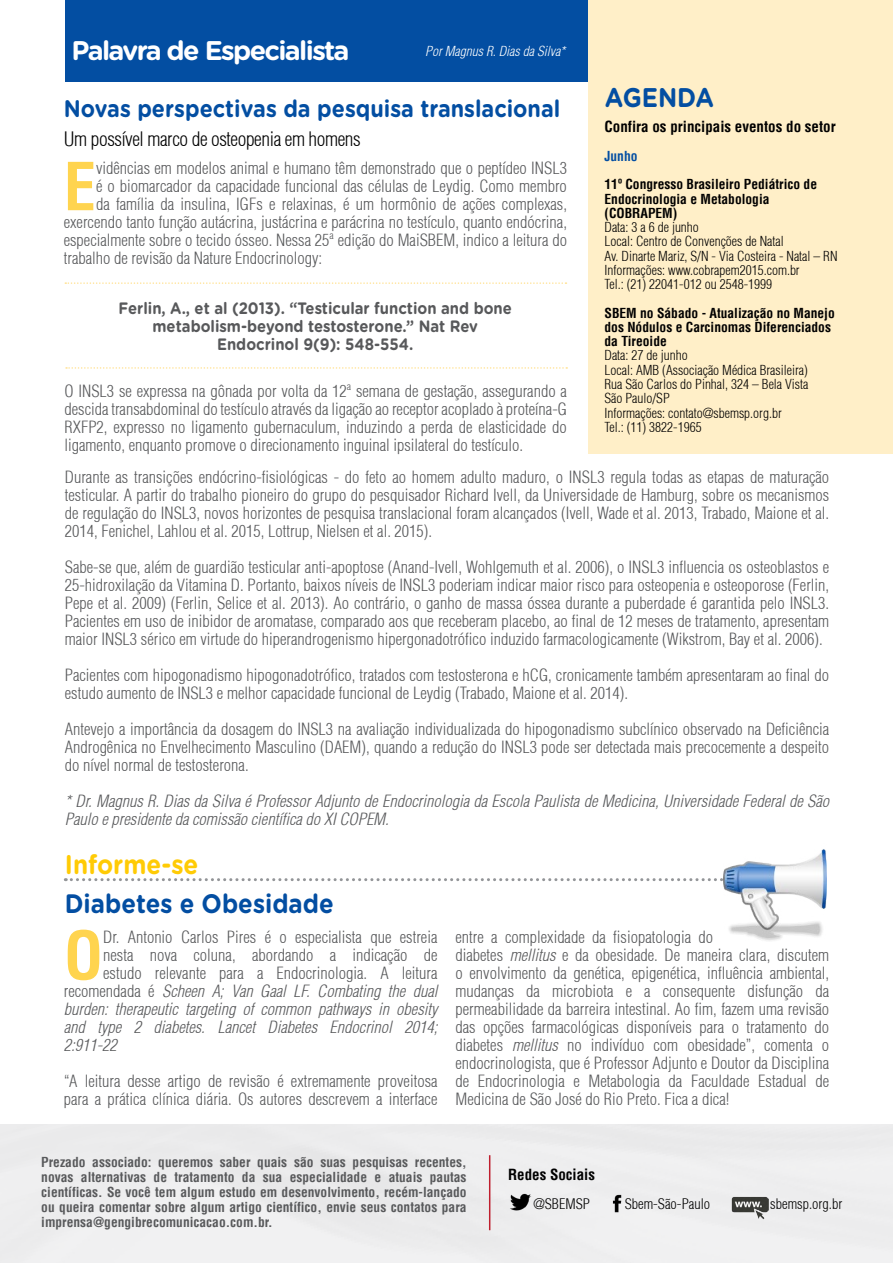
<style>
.page{position:relative;width:893px;height:1263px;background:#fff}
.page>*{position:absolute;margin:0;border:0;box-sizing:border-box;transform-origin:0 0}
.t1{font:700 condensed 64.5px "Helvetica";color:#ffd44f}
.t2{font:700 27px "Gotham Rounded";letter-spacing:-.06em;color:#fff}
.t3{font:700 27px "Gotham Rounded";color:#ffcb05;scale:.9 1}
.t4{font:700 27px "Gotham Rounded";color:#034ea2;scale:.9 1}
.t5{font:700 26.7px "Gotham Rounded";color:#034ea2;scale:.9 1}
.t6{font:700 24px "Gotham Rounded";color:#034ea2;scale:.9 1}
.t7{font:300 condensed 19.5px "Helvetica";letter-spacing:-.02em;color:#000}
.t8{font:300 condensed 16.5px/18px "Helvetica";color:#58595b;text-align:justify}
.t9{font:italic 300 condensed 16.5px/18px "Helvetica";color:#58595b}
.t10{font:700 16.5px/18px "Gotham Rounded";color:#58595b;text-align:center;scale:.9 1}
.t11{font:700 condensed 15px "Helvetica";color:#000}
.t12{font:700 condensed 15px "Helvetica";color:#000}
.t13{font:300 condensed 14.25px "Helvetica";color:#000}
.t14{font:300 condensed 13.5px/14.2px "Helvetica";color:#000}
.t15{font:700 condensed 13.5px/15px "Helvetica";color:#58595b;text-align:justify}
.t16{font:700 condensed 13.5px/14.2px "Helvetica";color:#000}
.t17{font:italic 300 condensed 13.5px "Helvetica";color:#fff}
.t18{font:700 condensed 13.5px "Helvetica";color:#034ea2}
.s1{font-style:normal}
.s2{font-style:italic}
</style>
<div class="page">
<div style="left:0;top:1125px;width:893px;height:138px;background:#ededee"></div>
<div style="left:65px;top:0;width:764px;height:82px;background:#034ea2"></div>
<div style="left:588px;top:0;width:305px;height:453px;background:#ffefc8"></div>
<hr style="left:489px;top:1155px;width:1px;height:75px;background:#bf1e2e">
<svg style="left:65px;top:282px;width:501px;height:2px"></svg>
<svg style="left:66px;top:367px;width:501px;height:2px"></svg>
<svg style="left:65px;top:878px;width:658px;height:3px"></svg>
<img style="left:723px;top:849px;width:104px;height:92px">
<img style="left:607px;top:1193px;width:21px;height:21px">
<img style="left:510px;top:1191px;width:21px;height:22px">
<img style="left:731px;top:1197px;width:37px;height:22px">
<h2 class="t2" style="left:72px;top:30px;width:280px">Palavra de Especialista</h2>
<p class="t17" style="left:425px;top:42px;width:142px">Por Magnus R. Dias da Silva*</p>
<h3 class="t6" style="left:64px;top:91px;width:553px">Novas perspectivas da pesquisa translacional</h3>
<p class="t7" style="left:64px;top:126px;width:298px">Um possível marco de osteopenia em homens</p>
<h1 class="t1" style="left:64px;top:146px;width:34px">E</h1>
<p class="t8" style="left:96px;top:159px;width:472px">vidências em modelos animal e humano têm demonstrado que o peptídeo INSL3</p>
<p class="t8" style="left:96px;top:177px;width:472px">é o biomarcador da capacidade funcional das células de Leydig. Como membro</p>
<p class="t8" style="left:96px;top:195px;width:472px">da família da insulina, IGFs e relaxinas, é um hormônio de ações complexas,</p>
<p class="t8" style="left:64px;top:213px;width:505px">exercendo tanto função autácrina, justácrina e parácrina no testículo, quanto endócrina,</p>
<p class="t8" style="left:64px;top:231px;width:505px">especialmente sobre o tecido ósseo. Nessa 25ª edição do MaiSBEM, indico a leitura do</p>
<p class="t8" style="left:64px;top:249px;width:260px">trabalho de revisão da Nature Endocrinology:</p>
<p class="t10" style="left:119px;top:299px;width:439px">Ferlin, A., et al (2013). “Testicular function and bone metabolism-beyond testosterone.” Nat Rev<br>Endocrinol 9(9): 548-554.</p>
<p class="t8" style="left:65px;top:382px;width:504px">O INSL3 se expressa na gônada por volta da 12ª semana de gestação, assegurando a descida transabdominal do testículo através da ligação ao receptor acoplado à proteína-G RXFP2, expresso no ligamento gubernaculum, induzindo a perda de elasticidade do ligamento, enquanto promove o direcionamento inguinal ipsilateral do testículo.</p>
<h2 class="t4" style="left:605px;top:77px;width:123px">AGENDA</h2>
<p class="t11" style="left:604px;top:118px;width:233px">Confira os principais eventos do setor</p>
<p class="t18" style="left:604px;top:148px;width:34px">Junho</p>
<p class="t16" style="left:604px;top:177px;width:214px">11º Congresso Brasileiro Pediátrico de<br>Endocrinologia e Metabologia (COBRAPEM)</p>
<p class="t14" style="left:604px;top:220px;width:234px">Data: 3 a 6 de junho<br>Local: Centro de Convenções de Natal<br>Av. Dinarte Mariz, S/N - Via Costeira - Natal – RN Informações: www.cobrapem2015.com.br<br>Tel.: (21) 22041-012 ou 2548-1999</p>
<p class="t16" style="left:604px;top:306px;width:232px">SBEM no Sábado - Atualização no Manejo dos Nódulos e Carcinomas Diferenciados da Tireoide</p>
<p class="t14" style="left:604px;top:348px;width:205px">Data: 27 de junho<br>Local: AMB (Associação Médica Brasileira)<br>Rua São Carlos do Pinhal, 324 – Bela Vista<br>São Paulo/SP<br>Informações: contato@sbemsp.org.br<br>Tel.: (11) 3822-1965</p>
<p class="t8" style="left:65px;top:468px;width:766px">Durante as transições endócrino-fisiológicas - do feto ao homem adulto maduro, o INSL3 regula todas as etapas de maturação testicular. A partir do trabalho pioneiro do grupo do pesquisador Richard Ivell, da Universidade de Hamburg, sobre os mecanismos de regulação do INSL3, novos horizontes de pesquisa translacional foram alcançados (Ivell, Wade et al. 2013, Trabado, Maione et al.<br>2014, Fenichel, Lahlou et al. 2015, Lottrup, Nielsen et al. 2015).</p>
<p class="t8" style="left:65px;top:558px;width:766px">Sabe-se que, além de guardião testicular anti-apoptose (Anand-Ivell, Wohlgemuth et al. 2006), o INSL3 influencia os osteoblastos e 25-hidroxilação da Vitamina D. Portanto, baixos níveis de INSL3 poderiam indicar maior risco para osteopenia e osteoporose (Ferlin, Pepe et al. 2009) (Ferlin, Selice et al. 2013). Ao contrário, o ganho de massa óssea durante a puberdade é garantida pelo INSL3.<br>Pacientes em uso de inibidor de aromatase, comparado aos que receberam placebo, ao final de 12 meses de tratamento, apresentam maior INSL3 sérico em virtude do hiperandrogenismo hipergonadotrófico induzido farmacologicamente (Wikstrom, Bay et al. 2006).</p>
<p class="t8" style="left:65px;top:666px;width:766px">Pacientes com hipogonadismo hipogonadotrófico, tratados com testosterona e hCG, cronicamente também apresentaram ao final do estudo aumento de INSL3 e melhor capacidade funcional de Leydig (Trabado, Maione et al. 2014).</p>
<p class="t8" style="left:65px;top:720px;width:766px">Antevejo a importância da dosagem do INSL3 na avaliação individualizada do hipogonadismo subclínico observado na Deficiência Androgênica no Envelhecimento Masculino (DAEM), quando a redução do INSL3 pode ser detectada mais precocemente a despeito do nível normal de testosterona.</p>
<p class="t9" style="left:65px;top:792px;width:766px">* Dr. Magnus R. Dias da Silva é Professor Adjunto de Endocrinologia da Escola Paulista de Medicina, Universidade Federal de São<br>Paulo e presidente da comissão científica do XI COPEM.</p>
<h2 class="t3" style="left:65px;top:844px;width:150px">Informe-se</h2>
<h3 class="t5" style="left:65px;top:884px;width:300px">Diabetes e Obesidade</h3>
<h1 class="t1" style="left:64px;top:915px;width:41px">O</h1>
<p class="t8" style="left:103px;top:928px;width:336px">Dr. Antonio Carlos Pires é o especialista que estreia</p>
<p class="t8" style="left:103px;top:946px;width:336px">nesta nova coluna, abordando a indicação de</p>
<p class="t8" style="left:103px;top:964px;width:336px">estudo relevante para a Endocrinologia. A leitura</p>
<p class="t9" style="left:64px;top:982px;width:375px"><span class="s1">recomendada é</span> Scheen A; Van Gaal LF. Combating the dual</p>
<p class="t9" style="left:64px;top:1000px;width:375px">burden: therapeutic targeting of common pathways in obesity</p>
<p class="t9" style="left:64px;top:1018px;width:375px">and type 2 diabetes. Lancet Diabetes Endocrinol 2014;</p>
<p class="t9" style="left:64px;top:1036px;width:55px">2:911-22</p>
<p class="t8" style="left:64px;top:1072px;width:375px">“A leitura desse artigo de revisão é extremamente proveitosa para a prática clínica diária. Os autores descrevem a interface</p>
<p class="t8" style="left:455px;top:928px;width:375px;text-align:left">entre a complexidade da fisiopatologia do<br>diabetes <span class="s2">mellitus</span> e da obesidade. De maneira clara, discutem o envolvimento da genética, epigenética, influência ambiental, mudanças da microbiota e a consequente disfunção da permeabilidade da barreira intestinal. Ao fim, fazem uma revisão das opções farmacológicas disponíveis para o tratamento do diabetes <span class="s2">mellitus</span> no indivíduo com obesidade”, comenta o endocrinologista, que é Professor Adjunto e Doutor da Disciplina de Endocrinologia e Metabologia da Faculdade Estadual de Medicina de São José do Rio Preto. Fica a dica!</p>
<p class="t15" style="left:41px;top:1154px;width:427px">Prezado associado: queremos saber quais são suas pesquisas recentes, novas alternativas de tratamento da sua especialidade e atuais pautas científicas. Se você tem algum estudo em desenvolvimento, recém-lançado ou queira comentar sobre algum artigo científico, envie seus contatos para imprensa@gengibrecomunicacao.com.br.</p>
<p class="t12" style="left:508px;top:1164px;width:89px">Redes Sociais</p>
<p class="t13" style="left:533px;top:1195px;width:58px">@SBEMSP</p>
<p class="t13" style="left:625px;top:1195px;width:87px">Sbem-São-Paulo</p>
<p class="t13" style="left:770px;top:1195px;width:74px">sbemsp.org.br</p>
</div>
